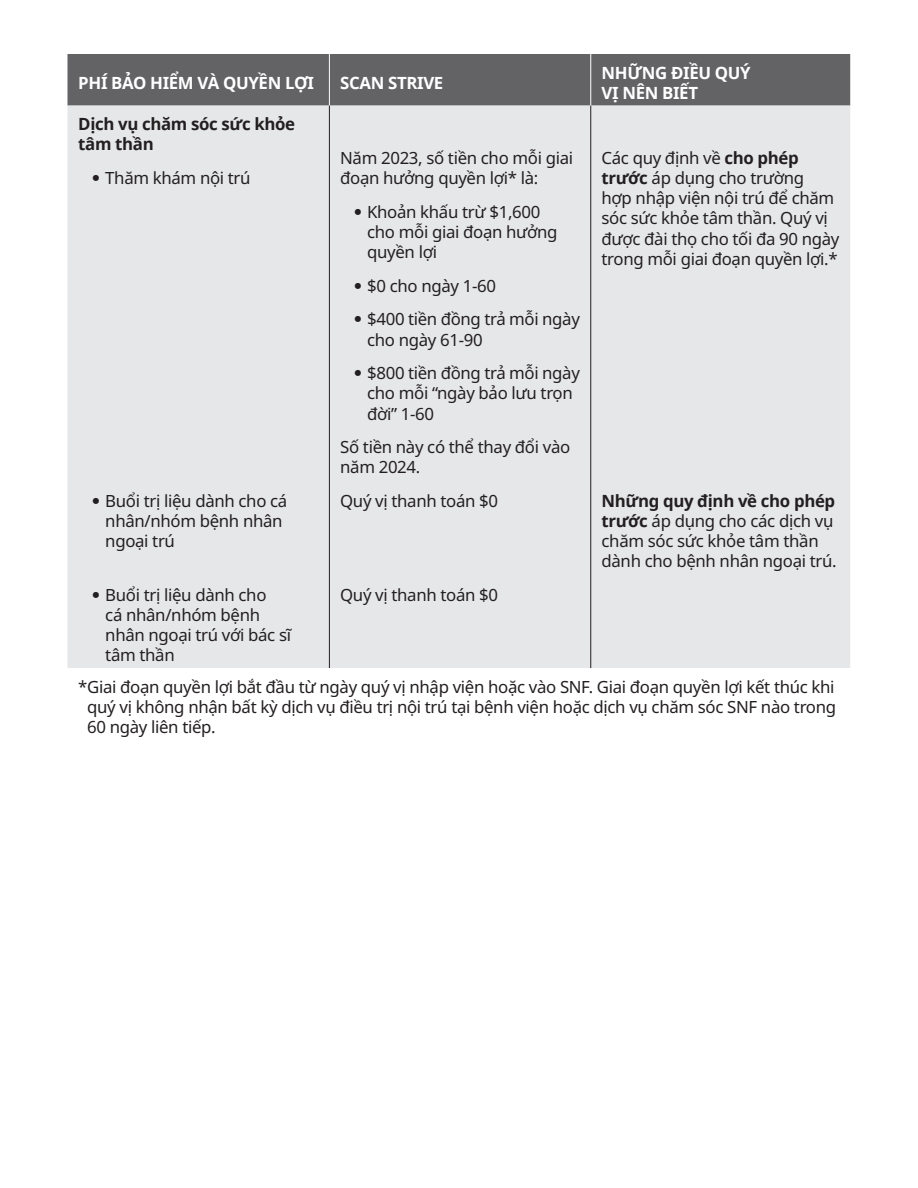
<style>
.page{position:relative;width:918px;height:1188px;background:#fff}
.page>*{position:absolute;margin:0;border:0;box-sizing:border-box;transform-origin:0 0}
.BODY{font:16.8px/20.1px "Noto Sans";letter-spacing:-.02em;color:#231f20}
.t1{font:700 16.8px/20.1px "Noto Sans";letter-spacing:-.02em;color:#fff}
.BODY-2{font:700 16.8px/20.1px "Noto Sans";letter-spacing:-.02em;color:#231f20}
.s1{font-family:"Trade Gothic LT Std"}
.s2{font-weight:700}
</style>
<div class="page">
<div style="left:68px;top:54px;width:782px;height:52px;background:#636366"></div>
<div style="left:68px;top:106px;width:782px;height:562px;background:#e6e7e9"></div>
<hr style="left:329px;top:54px;width:1px;height:52px;background:#fff">
<hr style="left:590px;top:54px;width:1px;height:52px;background:#fff">
<hr style="left:329px;top:106px;width:1px;height:562px;background:#231f20">
<hr style="left:590px;top:106px;width:1px;height:562px;background:#231f20">
<p class="t1" style="left:78px;top:73px;width:237px">PHÍ BẢO HIỂM VÀ QUYỀN LỢI</p>
<p class="t1" style="left:340px;top:73px;width:105px">SCAN STRIVE</p>
<p class="BODY-2" style="left:78px;top:115px;width:218px">Dịch vụ chăm sóc sức khỏe tâm thần</p>
<p class="BODY" style="left:92px;top:168px;width:160px"><span class="s1">•</span> Thăm khám nội trú</p>
<p class="BODY" style="left:105px;top:491px;width:184px;text-indent:-13px"><span class="s1">•</span> Buổi trị liệu dành cho cá nhân/nhóm bệnh nhân ngoại trú</p>
<p class="BODY" style="left:105px;top:585px;width:187px;text-indent:-13px"><span class="s1">•</span> Buổi trị liệu dành cho<br>cá nhân/nhóm bệnh nhân ngoại trú với bác sĩ tâm thần</p>
<p class="BODY" style="left:340px;top:148px;width:235px">Năm 2023, số tiền cho mỗi giai đoạn hưởng quyền lợi* là:</p>
<p class="BODY" style="left:367px;top:202px;width:192px;text-indent:-14px"><span class="s1">•</span> Khoản khấu trừ $1,600 cho mỗi giai đoạn hưởng quyền lợi</p>
<p class="BODY" style="left:354px;top:276px;width:144px"><span class="s1">•</span> $0 cho ngày 1-60</p>
<p class="BODY" style="left:367px;top:310px;width:214px;text-indent:-14px"><span class="s1">•</span> $400 tiền đồng trả mỗi ngày cho ngày 61-90</p>
<p class="BODY" style="left:367px;top:363px;width:214px;text-indent:-14px"><span class="s1">•</span> $800 tiền đồng trả mỗi ngày cho mỗi “ngày bảo lưu trọn đời” 1-60</p>
<p class="BODY" style="left:340px;top:437px;width:232px">Số tiền này có thể thay đổi vào năm 2024.</p>
<p class="BODY" style="left:340px;top:491px;width:159px">Quý vị thanh toán $0</p>
<p class="BODY" style="left:340px;top:585px;width:159px">Quý vị thanh toán $0</p>
<p class="t1" style="left:602px;top:63px;width:151px">NHỮNG ĐIỀU QUÝ<br>VỊ NÊN BIẾT</p>
<p class="BODY" style="left:602px;top:148px;width:239px">Các quy định về <span class="s2">cho phép trước</span> áp dụng cho trường<br>hợp nhập viện nội trú để chăm sóc sức khỏe tâm thần. Quý vị được đài thọ cho tối đa 90 ngày trong mỗi giai đoạn quyền lợi.*</p>
<p class="BODY" style="left:602px;top:491px;width:237px"><span class="s2">Những quy định về cho phép trước</span> áp dụng cho các dịch vụ chăm sóc sức khỏe tâm thần dành cho bệnh nhân ngoại trú.</p>
<p class="BODY" style="left:87px;top:677px;width:750px;text-align:justify;text-indent:-9px">*Giai đoạn quyền lợi bắt đầu từ ngày quý vị nhập viện hoặc vào SNF. Giai đoạn quyền lợi kết thúc khi quý vị không nhận bất kỳ dịch vụ điều trị nội trú tại bệnh viện hoặc dịch vụ chăm sóc SNF nào trong 60 ngày liên tiếp.</p>
</div>
